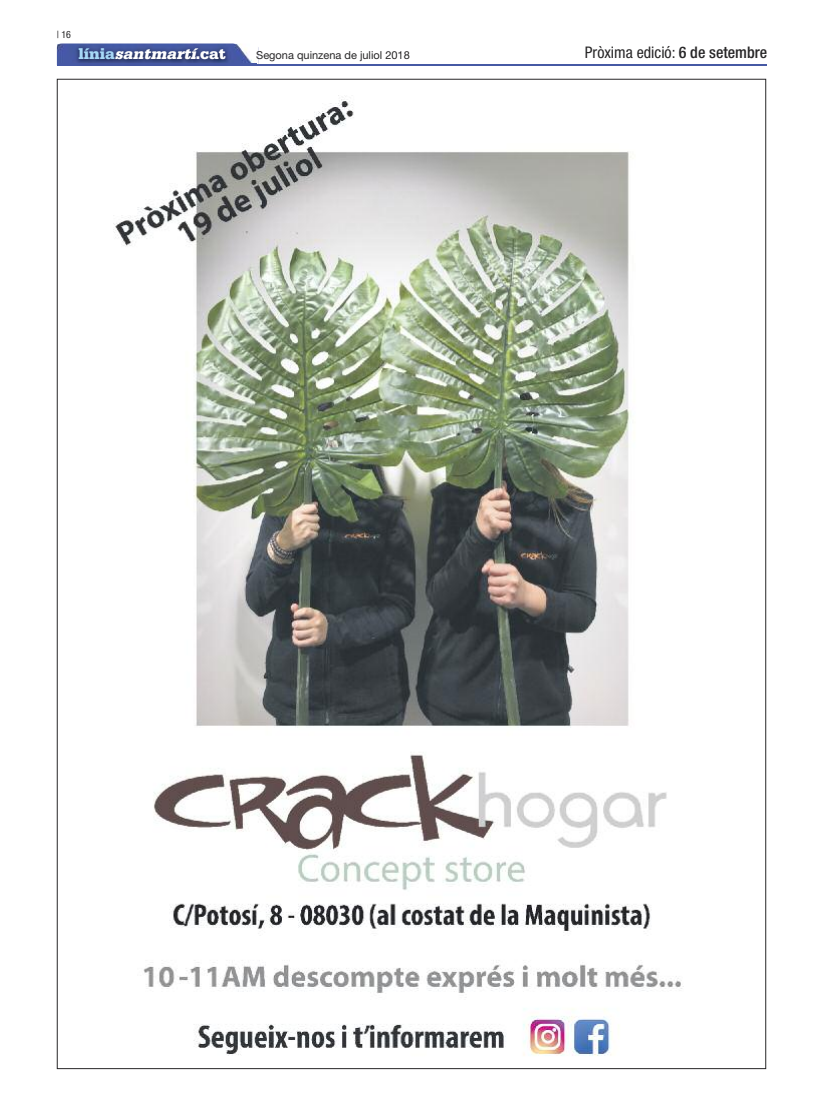
<style>
.page{position:relative;width:823px;height:1106px;background:#fff}
.page>*{position:absolute;margin:0;border:0;box-sizing:border-box;transform-origin:0 0}
.t1{font:condensed 16px "Helvetica Neue";color:#272627}
.t2{font:italic 900 16px "Serifa";color:#fff}
.t3{font:11px "Helvetica Neue";color:#272627}
.t4{font:condensed 10px "Helvetica Neue";color:#272627}
.s1{font-style:normal;color:#a7d8f7}
.s2{font-style:normal}
.s3{font-weight:500}
</style>
<div class="page">
<img style="left:113px;top:95px;width:571px;height:961px">
<hr style="left:57px;top:64px;width:708px;height:1px;background:#4659a4">
<img style="left:56px;top:43px;width:200px;height:23px">
<img style="left:57px;top:44px;width:199px;height:21px">
<p class="t4" style="left:57px;top:31px;width:16px">|16</p>
<h1 class="t2" style="left:78px;top:48px;width:149px"><span class="s1">línia</span>santmartí<span class="s2">.cat</span></h1>
<p class="t3" style="left:256px;top:48px;width:155px">Segona quinzena de juliol 2018</p>
<h1 class="t1" style="left:584px;top:47px;width:184px">Pròxima edició: <span class="s3">6 de setembre</span></h1>
</div>
